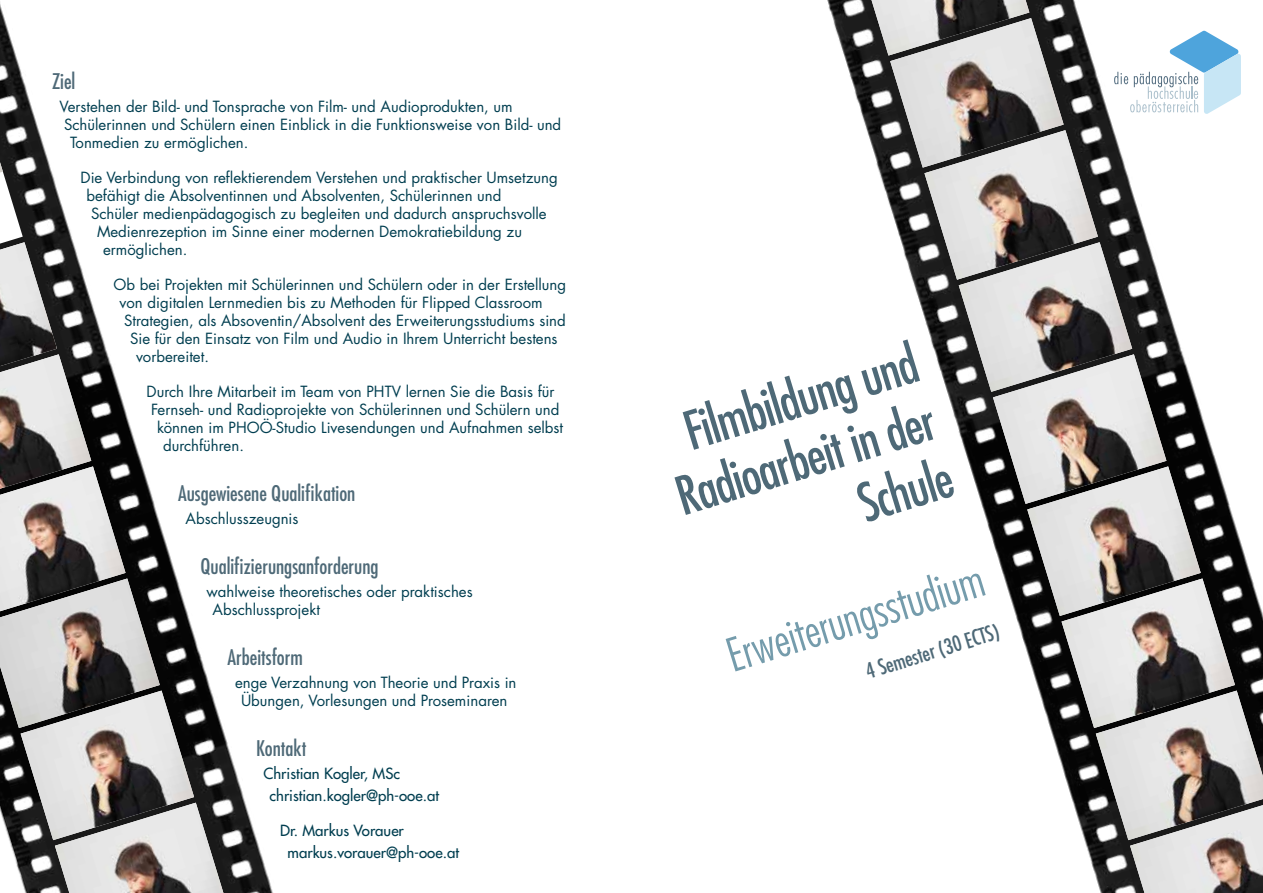
<style>
.page{position:relative;width:1263px;height:893px;background:#fff}
.page>*{position:absolute;margin:0;border:0;box-sizing:border-box;transform-origin:0 0}
.t1{font:condensed 51.9px/60px "Futura";color:#4e6977;text-align:right}
.t2{font:300 condensed 45px "Futura";color:#759cac}
.t3{font:condensed 21px "Futura";color:#4e6977}
.t4{font:15px/18px "Futura LT Pro";color:#003e50}
.t5{font:15px/22.2px "Futura";color:#003e50}
</style>
<div class="page">
<img style="left:827px;top:0;width:44px;height:143px">
<svg style="left:871px;top:0;width:392px;height:893px"></svg>
<img style="left:1130px;top:805px;width:133px;height:88px">
<img style="left:0;top:3px;width:273px;height:890px">
<svg style="left:0;top:162px;width:223px;height:731px"></svg>
<img style="left:55px;top:803px;width:168px;height:90px">
<h3 class="t3" style="left:52px;top:68px;width:25px">Ziel</h3>
<p class="t4" style="left:60px;top:97px;width:455px">Verstehen der Bild- und Tonsprache von Film- und Audioprodukten, um</p>
<p class="t4" style="left:64px;top:115px;width:499px">Schülerinnen und Schülern einen Einblick in die Funktionsweise von Bild- und</p>
<p class="t4" style="left:70px;top:133px;width:180px">Tonmedien zu ermöglichen.</p>
<p class="t4" style="left:81px;top:168px;width:479px">Die Verbindung von reflektierendem Verstehen und praktischer Umsetzung</p>
<p class="t4" style="left:87px;top:186px;width:416px">befähigt die Absolventinnen und Absolventen, Schülerinnen und</p>
<p class="t4" style="left:91px;top:204px;width:457px">Schüler medienpädagogisch zu begleiten und dadurch anspruchsvolle</p>
<p class="t4" style="left:97px;top:222px;width:427px">Medienrezeption im Sinne einer modernen Demokratiebildung zu</p>
<p class="t4" style="left:103px;top:240px;width:86px">ermöglichen.</p>
<p class="t4" style="left:114px;top:275px;width:454px">Ob bei Projekten mit Schülerinnen und Schülern oder in der Erstellung</p>
<p class="t4" style="left:120px;top:293px;width:425px">von digitalen Lernmedien bis zu Methoden für Flipped Classroom</p>
<p class="t4" style="left:124px;top:311px;width:443px">Strategien, als Absoventin/Absolvent des Erweiterungsstudiums sind</p>
<p class="t4" style="left:130px;top:329px;width:429px">Sie für den Einsatz von Film und Audio in Ihrem Unterricht bestens</p>
<p class="t4" style="left:136px;top:347px;width:74px">vorbereitet.</p>
<p class="t4" style="left:147px;top:382px;width:409px">Durch Ihre Mitarbeit im Team von PHTV lernen Sie die Basis für</p>
<p class="t4" style="left:151px;top:400px;width:410px">Fernseh- und Radioprojekte von Schülerinnen und Schülern und</p>
<p class="t4" style="left:157px;top:418px;width:408px">können im PHOÖ-Studio Livesendungen und Aufnahmen selbst</p>
<p class="t4" style="left:163px;top:436px;width:82px">durchführen.</p>
<h3 class="t3" style="left:178px;top:480px;width:179px">Ausgewiesene Qualifikation</h3>
<p class="t4" style="left:186px;top:509px;width:115px">Abschlusszeugnis</p>
<h3 class="t3" style="left:201px;top:553px;width:180px">Qualifizierungsanforderung</h3>
<p class="t4" style="left:213px;top:582px;width:262px;text-indent:-6px">wahlweise theoretisches oder praktisches<br>Abschlussprojekt</p>
<h3 class="t3" style="left:228px;top:644px;width:77px">Arbeitsform</h3>
<p class="t4" style="left:235px;top:673px;width:283px;text-align:center">enge Verzahnung von Theorie und Praxis in<br>Übungen, Vorlesungen und Proseminaren</p>
<h3 class="t3" style="left:256px;top:735px;width:52px">Kontakt</h3>
<p class="t5" style="left:270px;top:762px;width:171px;text-indent:-6px">Christian Kogler, MSc christian.kogler@ph-ooe.at</p>
<p class="t5" style="left:288px;top:819px;width:173px;text-indent:-8px">Dr. Markus Vorauer markus.vorauer@ph-ooe.at</p>
<h1 class="t1" style="left:651px;top:410px;width:270px;rotate:-17deg">Filmbildung und<br>Radioarbeit in der<br>Schule</h1>
<h2 class="t2" style="left:720px;top:629px;width:268px;rotate:-17deg">Erweiterungsstudium</h2>
<h3 class="t3" style="left:862px;top:659px;width:140px;rotate:-17deg">4 Semester (30 ECTS)</h3>
</div>
